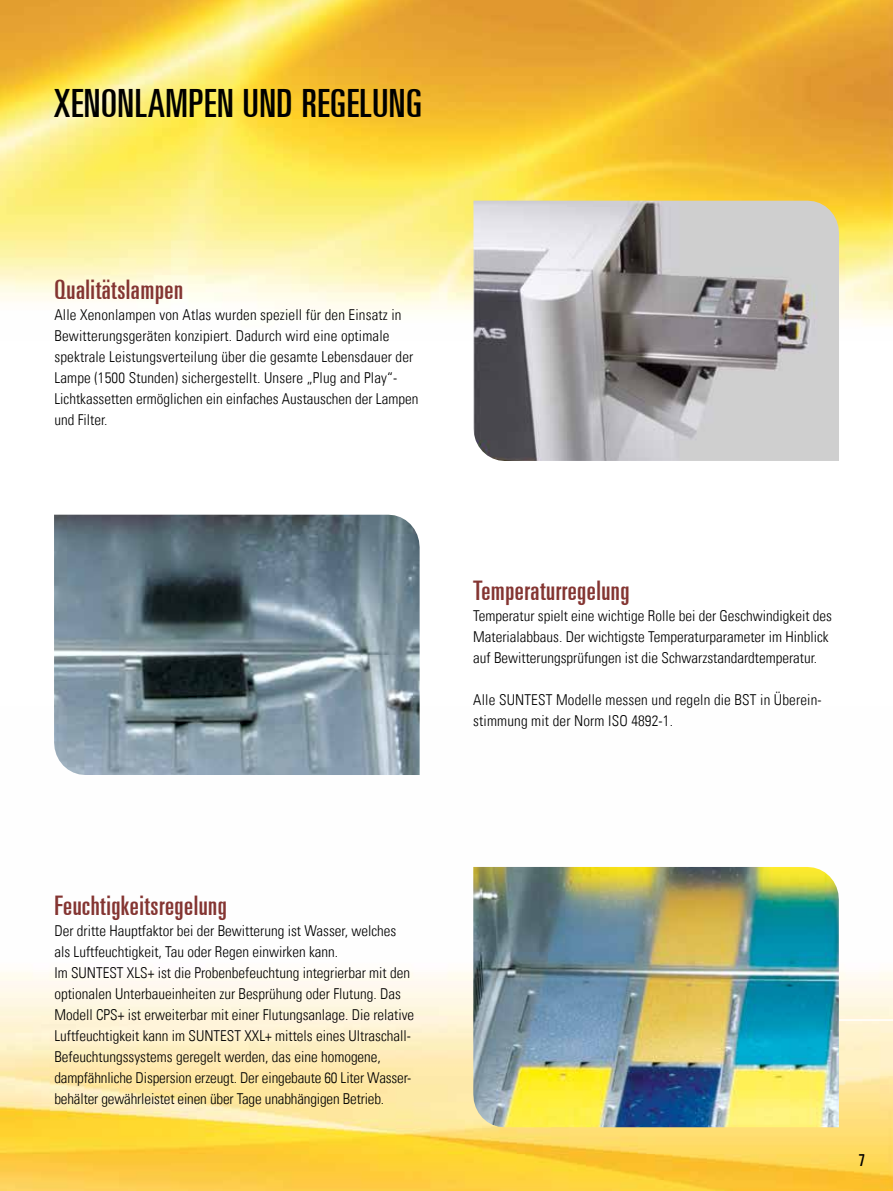
<style>
.page{position:relative;width:893px;height:1191px;background:#fff}
.page>*{position:absolute;margin:0;border:0;box-sizing:border-box;transform-origin:0 0}
.t1{font:ultra-condensed 39px "Univers LT";letter-spacing:.015em;color:#000}
.t2{font:ultra-condensed 27px "Univers LT";letter-spacing:.02em;color:#843532}
.t3{font:ultra-condensed 16.5px "Univers LT";color:#000}
.t4{font:300 condensed 15px/21px "Univers LT";color:#000}
</style>
<div class="page">
<img style="left:0;top:866px;width:893px;height:325px">
<img style="left:0;top:0;width:893px;height:323px">
<hr style="left:823px;top:1019px;width:70px;height:1px;background:#fff">
<img style="left:473px;top:867px;width:366px;height:260px">
<img style="left:54px;top:514px;width:366px;height:261px">
<img style="left:473px;top:201px;width:366px;height:260px">
<h1 class="t1" style="left:54px;top:81px;width:370px">XENONLAMPEN UND REGELUNG</h1>
<h2 class="t2" style="left:54px;top:274px;width:130px">Qualitätslampen</h2>
<p class="t4" style="left:54px;top:304px;width:365px">Alle Xenonlampen von Atlas wurden speziell für den Einsatz in Bewitterungsgeräten konzipiert. Dadurch wird eine optimale spektrale Leistungsverteilung über die gesamte Lebensdauer der Lampe (1500 Stunden) sichergestellt. Unsere „Plug and Play“- Lichtkassetten ermöglichen ein einfaches Austauschen der Lampen und Filter.</p>
<h2 class="t2" style="left:473px;top:575px;width:158px">Temperaturregelung</h2>
<p class="t4" style="left:473px;top:605px;width:360px">Temperatur spielt eine wichtige Rolle bei der Geschwindigkeit des<br>Materialabbaus. Der wichtigste Temperaturparameter im Hinblick auf Bewitterungsprüfungen ist die Schwarzstandardtemperatur.</p>
<p class="t4" style="left:473px;top:689px;width:350px">Alle SUNTEST Modelle messen und regeln die BST in Überein&shy;stimmung mit der Norm ISO 4892-1.</p>
<h2 class="t2" style="left:54px;top:889px;width:174px">Feuchtigkeitsregelung</h2>
<p class="t4" style="left:54px;top:920px;width:361px">Der dritte Hauptfaktor bei der Bewitterung ist Wasser, welches als Luftfeuchtigkeit, Tau oder Regen einwirken kann.<br>Im SUNTEST XLS+ ist die Probenbefeuchtung integrierbar mit den optionalen Unterbaueinheiten zur Besprühung oder Flutung. Das Modell CPS+ ist erweiterbar mit einer Flutungsanlage. Die relative Luftfeuchtigkeit kann im SUNTEST XXL+ mittels eines Ultraschall-Befeuchtungssystems geregelt werden, das eine homogene, dampfähnliche Dispersion erzeugt. Der eingebaute 60 Liter Wasser&shy;behälter gewährleistet einen über Tage unabhängigen Betrieb.</p>
<p class="t3" style="left:859px;top:1151px;width:8px">7</p>
</div>
